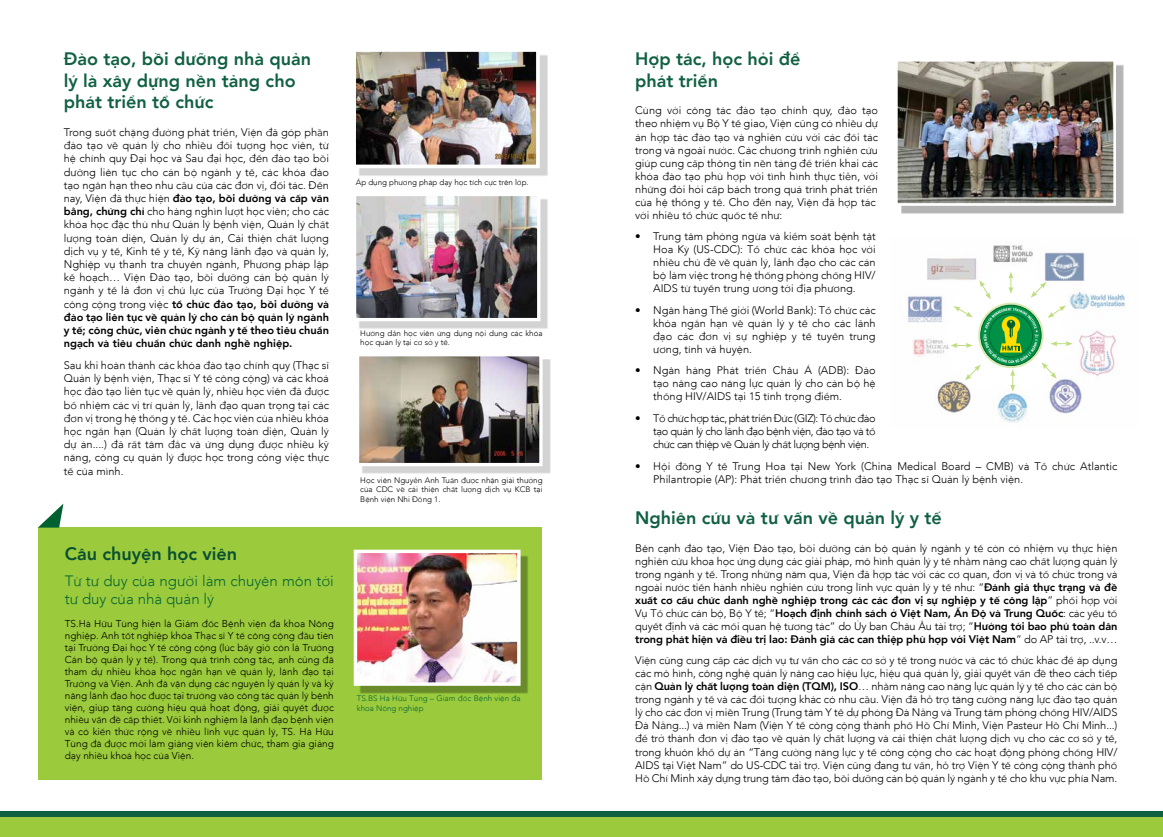
<style>
.page{position:relative;width:1163px;height:837px;background:#fff}
.page>*{position:absolute;margin:0;border:0;box-sizing:border-box;transform-origin:0 0}
.t1{font:700 18px/21.6px "Linh Avenir";color:#106042}
.t2{font:700 18px "Linh Avenir";color:#095032}
.t3{font:300 15px/18px "Linh Avenir";color:#086635}
.t4{font:300 11px/13px "Linh Avenir";color:#000;text-align:justify}
.t5{font:300 10px/12px "Linh Avenir";color:#000;text-align:justify}
.t6{font:300 8px/9.6px "Linh Avenir";color:#000;text-align:justify}
.t7{font:300 8px/9.6px "Linh Avenir";color:#086635}
.s1{font-weight:700}
</style>
<div class="page">
<div style="left:0;top:810px;width:1162px;height:21px;background:#106042"></div>
<div style="left:0;top:816px;width:1162px;height:20px;background:#9bcb3c"></div>
<div style="left:38px;top:527px;width:503px;height:253px;background:#9bcb3c"></div>
<svg style="left:38px;top:504px;width:25px;height:23px"></svg>
<div style="left:359px;top:555px;width:169px;height:138px;background:#000;opacity:.32"></div>
<img style="left:357px;top:553px;width:159px;height:128px">
<div style="left:353px;top:549px;width:167px;height:136px;border:3px solid #fff"></div>
<div style="left:358px;top:54px;width:189px;height:122px;background:#000;opacity:.18"></div>
<img style="left:357px;top:53px;width:177px;height:110px">
<div style="left:352px;top:48px;width:187px;height:120px;border:4px solid #fff"></div>
<div style="left:358px;top:198px;width:190px;height:131px;background:#000;opacity:.18"></div>
<img style="left:357px;top:197px;width:179px;height:120px">
<div style="left:353px;top:193px;width:187px;height:128px;border:3px solid #fff"></div>
<div style="left:361px;top:358px;width:189px;height:116px;background:#d3d3d3"></div>
<img style="left:360px;top:357px;width:178px;height:105px">
<div style="left:356px;top:353px;width:186px;height:113px;border:3px solid #fff"></div>
<div style="left:900px;top:65px;width:224px;height:149px;background:#b4b4b4"></div>
<img style="left:898px;top:63px;width:213px;height:139px">
<div style="left:894px;top:59px;width:221px;height:147px;border:3px solid #fff"></div>
<img style="left:907px;top:245px;width:218px;height:177px">
<svg style="left:950px;top:271px;width:122px;height:120px"></svg>
<h1 class="t1" style="left:64px;top:48px;width:249px">Đào tạo, bồi dưỡng nhà quản lý là xây dựng nền tảng cho phát triển tổ chức</h1>
<p class="t4" style="left:64px;top:125px;width:267px">Trong suốt chặng đường phát triển, Viện đã góp phần đào tạo về quản lý cho nhiều đối tượng học viên, từ hệ chính quy Đại học và Sau đại học, đến đào tạo bồi dưỡng liên tục cho cán bộ ngành y tế, các khóa đào tạo ngắn hạn theo nhu cầu của các đơn vị, đối tác. Đến nay, Viện đã thực hiện <span class="s1">đào tạo, bồi dưỡng và cấp văn bằng, chứng chỉ</span> cho hàng nghìn lượt học viên; cho các khóa học đặc thù như Quản lý bệnh viện, Quản lý chất lượng toàn diện, Quản lý dự án, Cải thiện chất lượng dịch vụ y tế, Kinh tế y tế, Kỹ năng lãnh đạo và quản lý, Nghiệp vụ thanh tra chuyên ngành, Phương pháp lập kế hoạch… Viện Đào tạo, bồi dưỡng cán bộ quản lý ngành y tế là đơn vị chủ lực của Trường Đại học Y tế công cộng trong việc <span class="s1">tổ chức đào tạo, bồi dưỡng và đào tạo liên tục về quản lý cho cán bộ quản lý ngành y tế; công chức, viên chức ngành y tế theo tiêu chuẩn ngạch và tiêu chuẩn chức danh nghề nghiệp.</span></p>
<p class="t4" style="left:64px;top:358px;width:267px">Sau khi hoàn thành các khóa đào tạo chính quy (Thạc sĩ Quản lý bệnh viện, Thạc sĩ Y tế công cộng) và các khoá học đào tạo liên tục về quản lý, nhiều học viên đã được bổ nhiệm các vị trí quản lý, lãnh đạo quan trọng tại các đơn vị trong hệ thống y tế. Các học viên của nhiều khóa học ngắn hạn (Quản lý chất lượng toàn diện, Quản lý dự án....) đã rất tâm đắc và ứng dụng được nhiều kỹ năng, công cụ quản lý được học trong công việc thực tế của mình.</p>
<h1 class="t2" style="left:65px;top:542px;width:174px">Câu chuyện học viên</h1>
<h2 class="t3" style="left:65px;top:572px;width:270px">Từ tư duy của người làm chuyên môn tới tư duy của nhà quản lý</h2>
<p class="t5" style="left:65px;top:617px;width:270px">TS.Hà Hữu Tùng hiện là Giám đốc Bệnh viện đa khoa Nông nghiệp. Anh tốt nghiệp khóa Thạc sĩ Y tế công cộng đầu tiên tại Trường Đại học Y tế công cộng (lúc bấy giờ còn là Trường Cán bộ quản lý y tế). Trong quá trình công tác, anh cũng đã tham dự nhiều khóa học ngắn hạn về quản lý, lãnh đạo tại Trường và Viện. Anh đã vận dụng các nguyên lý quản lý và kỹ năng lãnh đạo học được tại trường vào công tác quản lý bệnh viện, giúp tăng cường hiệu quả hoạt động, giải quyết được nhiều vấn đề cấp thiết. Với kinh nghiệm là lãnh đạo bệnh viện và có kiến thức rộng về nhiều lĩnh vực quản lý, TS. Hà Hữu Tùng đã được mời làm giảng viên kiêm chức, tham gia giảng dạy nhiều khoá học của Viện.</p>
<p class="t6" style="left:356px;top:177px;width:174px">Áp dụng phương pháp dạy học tích cực trên lớp.</p>
<p class="t6" style="left:360px;top:328px;width:184px">Hướng dẫn học viên ứng dụng nội dung các khóa học quản lý tại cơ sở y tế.</p>
<p class="t6" style="left:360px;top:475px;width:184px">Học viên Nguyễn Anh Tuấn được nhận giải thưởng của CDC về cải thiện chất lượng dịch vụ KCB tại Bệnh viện Nhi Đồng 1.</p>
<p class="t7" style="left:357px;top:693px;width:165px">TS.BS Hà Hữu Tùng – Giám đốc Bệnh viện đa khoa Nông nghiệp</p>
<h1 class="t1" style="left:635px;top:48px;width:167px">Hợp tác, học hỏi để phát triển</h1>
<p class="t4" style="left:635px;top:104px;width:244px;text-align:left">Cùng với công tác đào tạo chính quy, đào tạo theo nhiệm vụ Bộ Y tế giao, Viện cũng có nhiều dự án hợp tác đào tạo và nghiên cứu với các đối tác trong và ngoài nước. Các chương trình nghiên cứu giúp cung cấp thông tin nền tảng để triển khai các khóa đào tạo phù hợp với tình hình thực tiễn, với những đòi hỏi cấp bách trong quá trình phát triển của hệ thống y tế. Cho đến nay, Viện đã hợp tác với nhiều tổ chức quốc tế như:</p>
<p class="t4" style="left:653px;top:230px;width:224px;text-indent:-18px">• Trung tâm phòng ngừa và kiểm soát bệnh tật Hoa Kỳ (US-CDC): Tổ chức các khóa học với nhiều chủ đề về quản lý, lãnh đạo cho các cán bộ làm việc trong hệ thống phòng chống HIV/ AIDS từ tuyến trung ương tới địa phương.</p>
<p class="t4" style="left:653px;top:303px;width:224px;text-indent:-18px">• Ngân hàng Thế giới (World Bank): Tổ chức các khóa ngắn hạn về quản lý y tế cho các lãnh đạo các đơn vị sự nghiệp y tế tuyến trung ương, tỉnh và huyện.</p>
<p class="t4" style="left:653px;top:364px;width:224px;text-indent:-18px">• Ngân hàng Phát triển Châu Á (ADB): Đào tạo nâng cao năng lực quản lý cho cán bộ hệ thống HIV/AIDS tại 15 tỉnh trọng điểm.</p>
<p class="t4" style="left:653px;top:411px;width:224px;text-indent:-18px">• Tổ chức hợp tác, phát triển Đức (GIZ): Tổ chức đào tạo quản lý cho lãnh đạo bệnh viện, đào tạo và tổ chức can thiệp về Quản lý chất lượng bệnh viện.</p>
<p class="t4" style="left:653px;top:459px;width:465px;text-indent:-18px">• Hội đồng Y tế Trung Hoa tại New York (China Medical Board – CMB) và Tổ chức Atlantic<br>Philantropie (AP): Phát triển chương trình đào tạo Thạc sĩ Quản lý bệnh viện.</p>
<h1 class="t1" style="left:635px;top:507px;width:308px">Nghiên cứu và tư vấn về quản lý y tế</h1>
<p class="t4" style="left:635px;top:541px;width:483px">Bên cạnh đào tạo, Viện Đào tạo, bồi dưỡng cán bộ quản lý ngành y tế còn có nhiệm vụ thực hiện nghiên cứu khoa học ứng dụng các giải pháp, mô hình quản lý y tế nhằm nâng cao chất lượng quản lý trong ngành y tế. Trong những năm qua, Viện đã hợp tác với các cơ quan, đơn vị và tổ chức trong và ngoài nước tiến hành nhiều nghiên cứu trong lĩnh vực quản lý y tế như: “<span class="s1">Đánh giá thực trạng và đề xuất cơ cấu chức danh nghề nghiệp trong các các đơn vị sự nghiệp y tế công lập</span>” phối hợp với Vụ Tổ chức cán bộ, Bộ Y tế; “<span class="s1">Hoạch định chính sách ở Việt Nam, Ấn Độ và Trung Quốc</span>: các yếu tố quyết định và các mối quan hệ tương tác” do Ủy ban Châu Âu tài trợ; “<span class="s1">Hướng tới bao phủ toàn dân trong phát hiện và điều trị lao: Đánh giá các can thiệp phù hợp với Việt Nam</span>” do AP tài trợ, ..v.v…</p>
<p class="t4" style="left:635px;top:653px;width:483px">Viện cũng cung cấp các dịch vụ tư vấn cho các cơ sở y tế trong nước và các tổ chức khác để áp dụng các mô hình, công nghệ quản lý nâng cao hiệu lực, hiệu quả quản lý, giải quyết vấn đề theo cách tiếp cận <span class="s1">Quản lý chất lượng toàn diện (TQM), ISO</span>… nhằm nâng cao năng lực quản lý y tế cho các cán bộ trong ngành y tế và các đối tượng khác có nhu cầu. Viện đã hỗ trợ tăng cường năng lực đào tạo quản lý cho các đơn vị miền Trung (Trung tâm Y tế dự phòng Đà Nẵng và Trung tâm phòng chống HIV/AIDS Đà Nẵng...) và miền Nam (Viện Y tế công cộng thành phố Hồ Chí Minh, Viện Pasteur Hồ Chí Minh...) để trở thành đơn vị đào tạo về quản lý chất lượng và cải thiện chất lượng dịch vụ cho các cơ sở y tế, trong khuôn khổ dự án “Tăng cường năng lực y tế công cộng cho các hoạt động phòng chống HIV/ AIDS tại Việt Nam” do US-CDC tài trợ. Viện cũng đang tư vấn, hỗ trợ Viện Y tế công cộng thành phố Hồ Chí Minh xây dựng trung tâm đào tạo, bồi dưỡng cán bộ quản lý ngành y tế cho khu vực phía Nam.</p>
</div>
